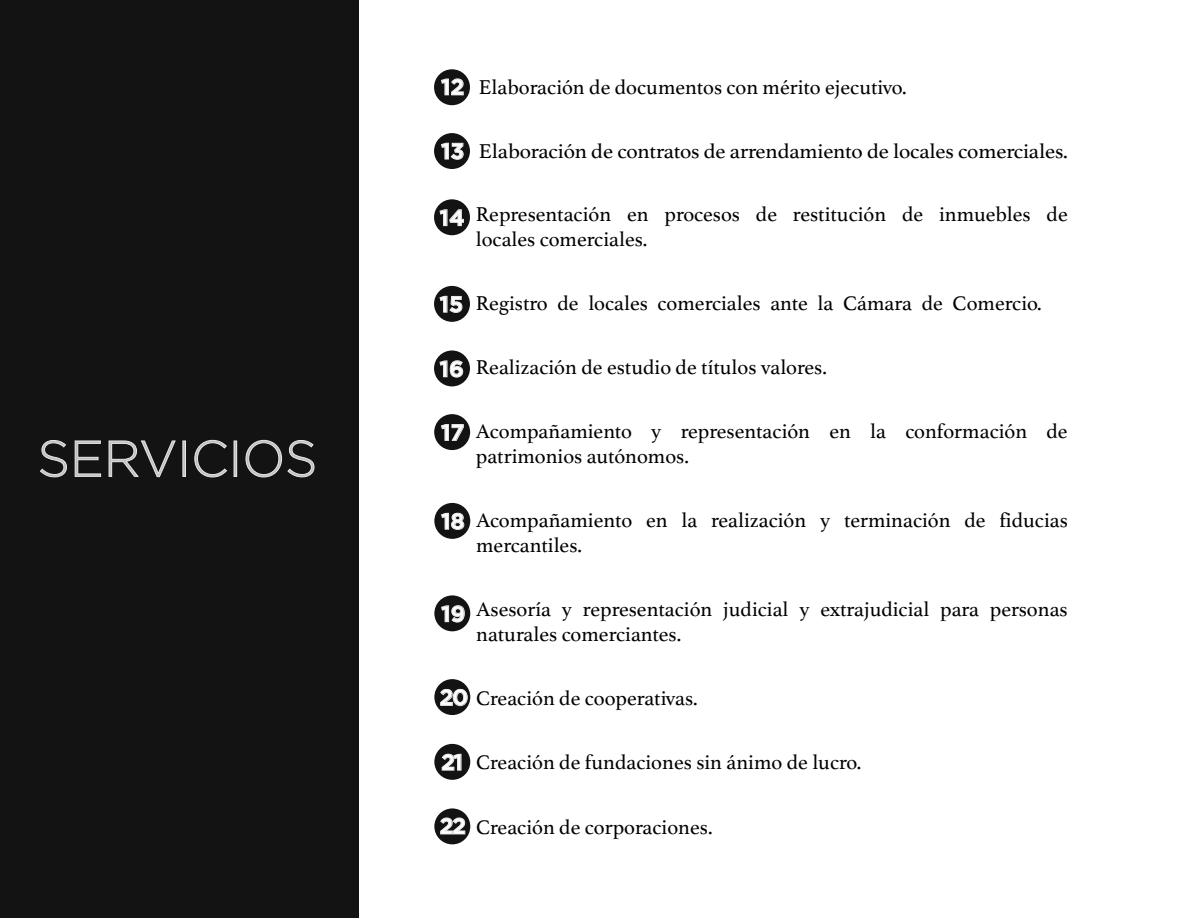
<style>
.page{position:relative;width:1188px;height:918px;background:#fff}
.page>*{position:absolute;margin:0;border:0;box-sizing:border-box;transform-origin:0 0}
.t1{font:300 50.55px "Gotham";color:#bfbfbf}
.t2{font:700 22.5px "Gotham";color:#fff}
.t3{font:21px/25.2px "Athelas";color:#000}
.t4{font:21px "Athelas";color:#000;scale:1.04 1}
.s1{font-family:"Gotham";font-weight:700;font-size:22.5px;color:#fff}
</style>
<div class="page">
<div style="left:0;top:0;width:359px;height:918px;background:#131314"></div>
<svg style="left:40px;top:440px;width:27px;height:37px"></svg>
<svg style="left:75px;top:441px;width:26px;height:35px"></svg>
<svg style="left:109px;top:441px;width:66px;height:36px"></svg>
<div style="left:183px;top:441px;width:3px;height:35px;border:1px solid #e8e8e8"></div>
<svg style="left:195px;top:440px;width:32px;height:37px"></svg>
<div style="left:234px;top:441px;width:3px;height:35px;border:1px solid #e8e8e8"></div>
<svg style="left:246px;top:440px;width:36px;height:37px"></svg>
<svg style="left:288px;top:440px;width:26px;height:37px"></svg>
<div style="left:434px;top:69px;width:36px;height:36px;background:#131314;border-radius:50%"></div>
<svg style="left:441px;top:79px;width:22px;height:16px"></svg>
<div style="left:434px;top:133px;width:36px;height:36px;background:#131314;border-radius:50%"></div>
<div style="left:434px;top:199px;width:36px;height:36px;background:#131314;border-radius:50%"></div>
<svg style="left:441px;top:143px;width:22px;height:16px"></svg>
<svg style="left:440px;top:210px;width:24px;height:16px"></svg>
<div style="left:434px;top:286px;width:36px;height:36px;background:#131314;border-radius:50%"></div>
<svg style="left:440px;top:296px;width:22px;height:17px"></svg>
<div style="left:434px;top:351px;width:36px;height:35px;background:#131314;border-radius:50%"></div>
<svg style="left:440px;top:361px;width:23px;height:16px"></svg>
<div style="left:434px;top:414px;width:36px;height:36px;background:#131314;border-radius:50%"></div>
<svg style="left:441px;top:425px;width:22px;height:16px"></svg>
<div style="left:434px;top:503px;width:36px;height:36px;background:#131314;border-radius:50%"></div>
<svg style="left:442px;top:513px;width:22px;height:16px"></svg>
<div style="left:434px;top:595px;width:36px;height:36px;background:#131314;border-radius:50%"></div>
<svg style="left:442px;top:606px;width:22px;height:16px"></svg>
<div style="left:434px;top:679px;width:36px;height:36px;background:#131314;border-radius:50%"></div>
<svg style="left:441px;top:689px;width:26px;height:17px"></svg>
<div style="left:434px;top:744px;width:36px;height:36px;background:#131314;border-radius:50%"></div>
<div style="left:434px;top:808px;width:36px;height:36px;background:#131314;border-radius:50%"></div>
<svg style="left:442px;top:754px;width:19px;height:16px"></svg>
<svg style="left:441px;top:818px;width:24px;height:16px"></svg>
<h1 class="t1" style="left:38px;top:427px;width:281px">SERVICIOS</h1>
<p class="t2" style="left:441px;top:72px;width:25px">12</p>
<p class="t3" style="left:479px;top:74px;width:429px">Elaboración de documentos con mérito ejecutivo.</p>
<p class="t4" style="left:441px;top:134px;width:604px"><span class="s1">13</span> Elaboración de contratos de arrendamiento de locales comerciales.</p>
<p class="t2" style="left:440px;top:203px;width:26px">14</p>
<p class="t3" style="left:476px;top:201px;width:593px">Representación en procesos de restitución de inmuebles de locales comerciales.</p>
<p class="t3" style="left:440px;top:289px;width:604px"><span class="s1">15</span> Registro de locales comerciales ante la Cámara de Comercio.</p>
<p class="t3" style="left:440px;top:354px;width:389px"><span class="s1">16</span> Realización de estudio de títulos valores.</p>
<p class="t2" style="left:441px;top:418px;width:25px">17</p>
<p class="t3" style="left:476px;top:418px;width:593px">Acompañamiento y representación en la conformación de patrimonios autónomos.</p>
<p class="t2" style="left:441px;top:506px;width:25px">18</p>
<p class="t3" style="left:476px;top:506px;width:593px">Acompañamiento en la realización y terminación de fiducias mercantiles.</p>
<p class="t2" style="left:441px;top:599px;width:26px">19</p>
<p class="t3" style="left:476px;top:596px;width:593px">Asesoría y representación judicial y extrajudicial para personas naturales comerciantes.</p>
<p class="t3" style="left:440px;top:684px;width:260px"><span class="s1">20</span> Creación de cooperativas.</p>
<p class="t2" style="left:441px;top:747px;width:23px">21</p>
<p class="t3" style="left:476px;top:749px;width:387px">Creación de fundaciones sin ánimo de lucro.</p>
<p class="t3" style="left:440px;top:814px;width:274px"><span class="s1">22</span> Creación de corporaciones.</p>
</div>
